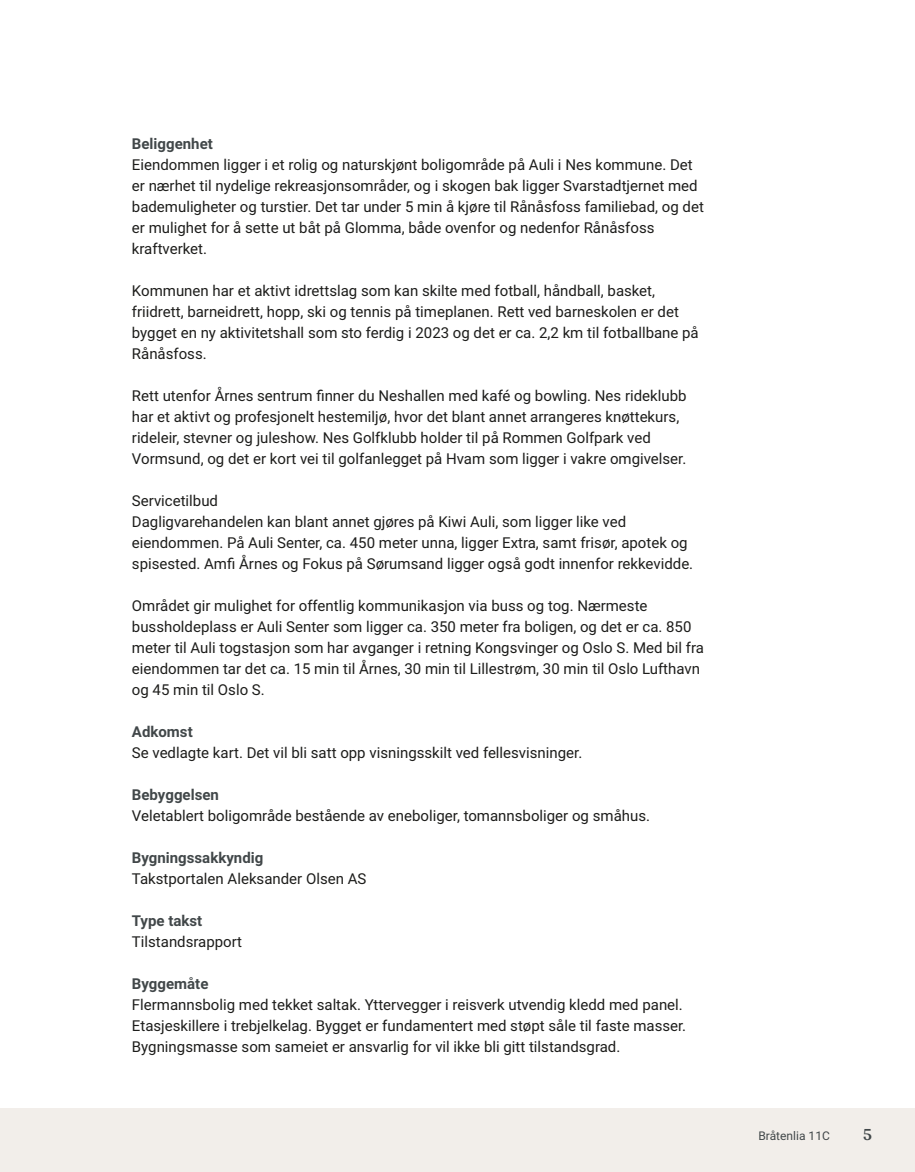
<style>
.page{position:relative;width:915px;height:1172px;background:#fff}
.page>*{position:absolute;margin:0;border:0;box-sizing:border-box;transform-origin:0 0}
.t1{font:700 18px "Arya";color:#414749}
.t2{font:15px/21px "Roboto Vitec";color:#1d1d1b}
.t3{font:700 15px "Roboto Vitec";color:#414749}
.t4{font:12px "Roboto Vitec";color:#414749}
</style>
<div class="page">
<div style="left:0;top:1108px;width:914px;height:64px;background:#f2eeea"></div>
<p class="t3" style="left:132px;top:133px;width:82px">Beliggenhet</p>
<p class="t2" style="left:132px;top:153px;width:573px">Eiendommen ligger i et rolig og naturskjønt boligområde på Auli i Nes kommune. Det er nærhet til nydelige rekreasjonsområder, og i skogen bak ligger Svarstadtjernet med bademuligheter og turstier. Det tar under 5 min å kjøre til Rånåsfoss familiebad, og det er mulighet for å sette ut båt på Glomma, både ovenfor og nedenfor Rånåsfoss kraftverket.</p>
<p class="t2" style="left:132px;top:279px;width:568px">Kommunen har et aktivt idrettslag som kan skilte med fotball, håndball, basket, friidrett, barneidrett, hopp, ski og tennis på timeplanen. Rett ved barneskolen er det bygget en ny aktivitetshall som sto ferdig i 2023 og det er ca. 2,2 km til fotballbane på Rånåsfoss.</p>
<p class="t2" style="left:132px;top:384px;width:556px">Rett utenfor Årnes sentrum finner du Neshallen med kafé og bowling. Nes rideklubb har et aktivt og profesjonelt hestemiljø, hvor det blant annet arrangeres knøttekurs, rideleir, stevner og juleshow. Nes Golfklubb holder til på Rommen Golfpark ved Vormsund, og det er kort vei til golfanlegget på Hvam som ligger i vakre omgivelser.</p>
<p class="t2" style="left:132px;top:489px;width:562px">Servicetilbud<br>Dagligvarehandelen kan blant annet gjøres på Kiwi Auli, som ligger like ved eiendommen. På Auli Senter, ca. 450 meter unna, ligger Extra, samt frisør, apotek og spisested. Amfi Årnes og Fokus på Sørumsand ligger også godt innenfor rekkevidde.</p>
<p class="t2" style="left:132px;top:594px;width:573px">Området gir mulighet for offentlig kommunikasjon via buss og tog. Nærmeste bussholdeplass er Auli Senter som ligger ca. 350 meter fra boligen, og det er ca. 850 meter til Auli togstasjon som har avganger i retning Kongsvinger og Oslo S. Med bil fra eiendommen tar det ca. 15 min til Årnes, 30 min til Lillestrøm, 30 min til Oslo Lufthavn og 45 min til Oslo S.</p>
<p class="t3" style="left:132px;top:721px;width:62px">Adkomst</p>
<p class="t2" style="left:132px;top:741px;width:452px">Se vedlagte kart. Det vil bli satt opp visningsskilt ved fellesvisninger.</p>
<p class="t3" style="left:132px;top:784px;width:88px">Bebyggelsen</p>
<p class="t2" style="left:132px;top:804px;width:519px">Veletablert boligområde bestående av eneboliger, tomannsboliger og småhus.</p>
<p class="t3" style="left:132px;top:847px;width:133px">Bygningssakkyndig</p>
<p class="t2" style="left:132px;top:867px;width:236px">Takstportalen Aleksander Olsen AS</p>
<p class="t3" style="left:132px;top:910px;width:72px">Type takst</p>
<p class="t2" style="left:132px;top:930px;width:112px">Tilstandsrapport</p>
<p class="t3" style="left:132px;top:973px;width:78px">Byggemåte</p>
<p class="t2" style="left:132px;top:993px;width:555px">Flermannsbolig med tekket saltak. Yttervegger i reisverk utvendig kledd med panel.<br>Etasjeskillere i trebjelkelag. Bygget er fundamentert med støpt såle til faste masser.<br>Bygningsmasse som sameiet er ansvarlig for vil ikke bli gitt tilstandsgrad.</p>
<p class="t4" style="left:758px;top:1127px;width:73px">Bråtenlia 11C</p>
<p class="t1" style="left:862px;top:1123px;width:11px">5</p>
</div>
